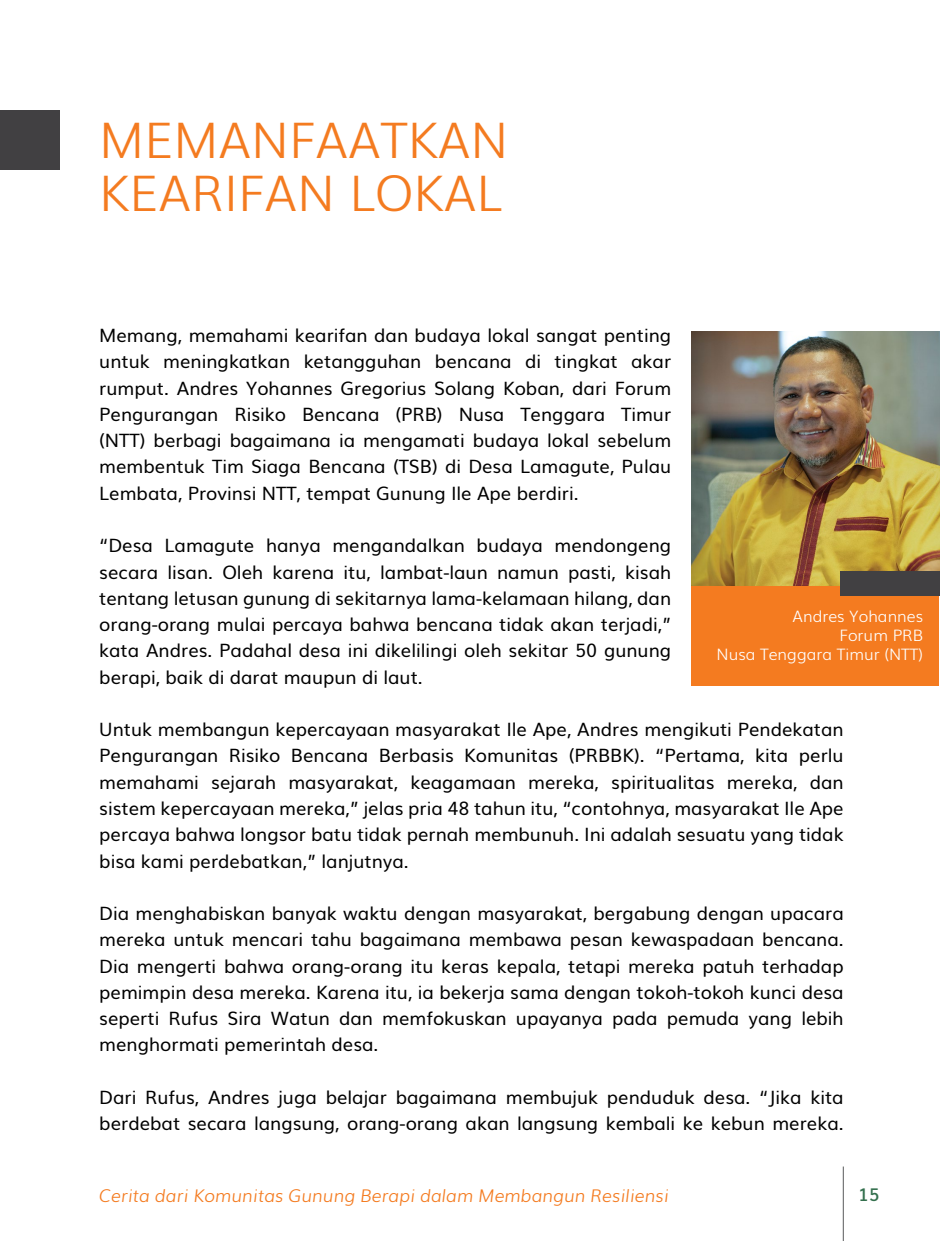
<style>
.page{position:relative;width:943px;height:1241px;background:#fff}
.page>*{position:absolute;margin:0;border:0;box-sizing:border-box;transform-origin:0 0}
.t1{font:300 49px/52.5px "Muli";color:#f47b20}
.t2{font:18.38px/26.2px "Muli";color:#000;text-align:justify}
.t3{font:italic 300 17.5px "Muli";color:#f47b20}
.t4{font:600 17.5px "Muli";color:#34704e}
.t5{font:300 15.75px/18.9px "Muli";color:#fff;text-align:right}
</style>
<div class="page">
<hr style="left:842px;top:1166px;width:1px;height:74px;background:#58595b">
<div style="left:0;top:110px;width:60px;height:59px;background:#414042"></div>
<img style="left:691px;top:331px;width:248px;height:254px">
<div style="left:691px;top:586px;width:248px;height:99px;background:#f47b20"></div>
<div style="left:840px;top:571px;width:99px;height:25px;background:#414042"></div>
<h1 class="t1" style="left:99px;top:111px;width:411px">MEMANFAATKAN<br>KEARIFAN LOKAL</h1>
<p class="t2" style="left:99px;top:321px;width:573px">Memang, memahami kearifan dan budaya lokal sangat penting untuk meningkatkan ketangguhan bencana di tingkat akar rumput. Andres Yohannes Gregorius Solang Koban, dari Forum Pengurangan Risiko Bencana (PRB) Nusa Tenggara Timur (NTT) berbagi bagaimana ia mengamati budaya lokal sebelum membentuk Tim Siaga Bencana (TSB) di Desa Lamagute, Pulau Lembata, Provinsi NTT, tempat Gunung Ile Ape berdiri.</p>
<p class="t2" style="left:99px;top:531px;width:573px">“Desa Lamagute hanya mengandalkan budaya mendongeng secara lisan. Oleh karena itu, lambat-laun namun pasti, kisah tentang letusan gunung di sekitarnya lama-kelamaan hilang, dan orang-orang mulai percaya bahwa bencana tidak akan terjadi,” kata Andres. Padahal desa ini dikelilingi oleh sekitar 50 gunung berapi, baik di darat maupun di laut.</p>
<p class="t2" style="left:99px;top:714px;width:746px">Untuk membangun kepercayaan masyarakat Ile Ape, Andres mengikuti Pendekatan Pengurangan Risiko Bencana Berbasis Komunitas (PRBBK). “Pertama, kita perlu memahami sejarah masyarakat, keagamaan mereka, spiritualitas mereka, dan sistem kepercayaan mereka,” jelas pria 48 tahun itu, “contohnya, masyarakat Ile Ape percaya bahwa longsor batu tidak pernah membunuh. Ini adalah sesuatu yang tidak bisa kami perdebatkan,” lanjutnya.</p>
<p class="t2" style="left:99px;top:898px;width:746px">Dia menghabiskan banyak waktu dengan masyarakat, bergabung dengan upacara mereka untuk mencari tahu bagaimana membawa pesan kewaspadaan bencana.<br>Dia mengerti bahwa orang-orang itu keras kepala, tetapi mereka patuh terhadap pemimpin desa mereka. Karena itu, ia bekerja sama dengan tokoh-tokoh kunci desa seperti Rufus Sira Watun dan memfokuskan upayanya pada pemuda yang lebih menghormati pemerintah desa.</p>
<p class="t2" style="left:99px;top:1082px;width:746px">Dari Rufus, Andres juga belajar bagaimana membujuk penduduk desa. “Jika kita berdebat secara langsung, orang-orang akan langsung kembali ke kebun mereka.</p>
<p class="t5" style="left:716px;top:606px;width:208px">Andres Yohannes<br>Forum PRB<br>Nusa Tenggara Timur (NTT)</p>
<p class="t3" style="left:99px;top:1181px;width:571px">Cerita dari Komunitas Gunung Berapi dalam Membangun Resiliensi</p>
<p class="t4" style="left:858px;top:1179px;width:23px">15</p>
</div>
